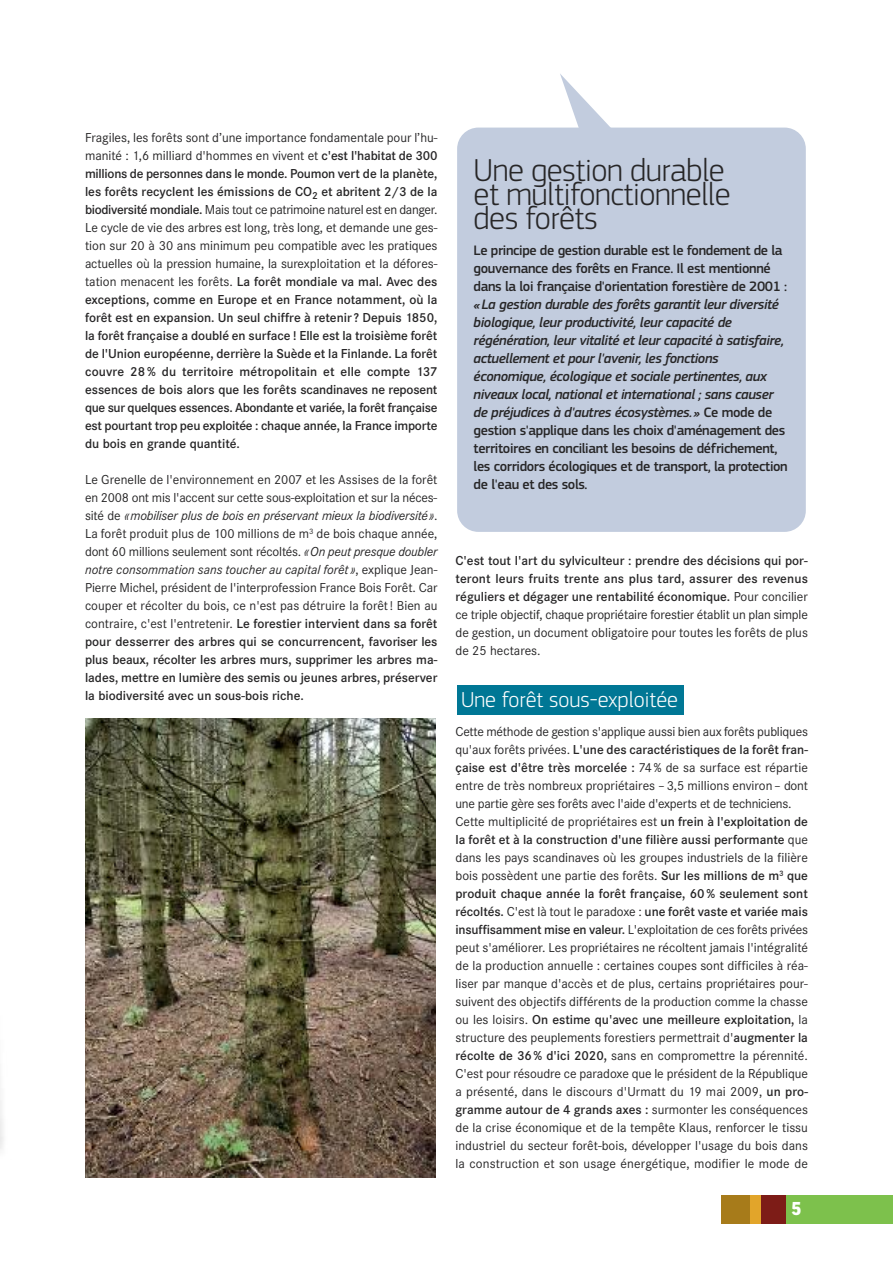
<style>
.page{position:relative;width:893px;height:1263px;background:#fff}
.page>*{position:absolute;margin:0;border:0;box-sizing:border-box;transform-origin:0 0}
.t1{font:300 33px/24px "PF Square Sans Pro";letter-spacing:-.015em;color:#272627}
.t2{font:300 22.5px "PF Square Sans Pro";color:#fff}
.t3{font:900 18px "Good";color:#fff}
.t4{font:italic 500 14.25px/18px "PF Square Sans Pro";letter-spacing:-.025em;color:#272627}
.t5{font:13.5px/18px "Corporate S";color:#272627;text-align:justify}
.t6{font:600 13.5px/18px "Corporate S";color:#272627;text-align:justify}
.s1{font-weight:400}
.s2{font-style:italic}
.s3{font-weight:600}
.s4{font-style:normal}
</style>
<div class="page">
<div style="left:457px;top:685px;width:227px;height:30px;background:#007795"></div>
<div style="left:782px;top:1195px;width:111px;height:28px;background:#7dc14c"></div>
<div style="left:757px;top:1195px;width:29px;height:28px;background:#7d1c17"></div>
<div style="left:747px;top:1195px;width:13px;height:28px;background:#e2a52a"></div>
<div style="left:722px;top:1195px;width:28px;height:28px;background:#a77b1a"></div>
<div style="left:457px;top:128px;width:349px;height:404px;background:#c2ccde;border-radius:21px"></div>
<img style="left:85px;top:718px;width:351px;height:460px">
<svg style="left:560px;top:74px;width:55px;height:54px"></svg>
<p class="t6" style="left:85px;top:128px;width:354px"><span class="s1">Fragiles, les forêts sont d’une importance fondamentale pour l’hu&shy;manité : 1,6 milliard d'hommes en vivent et</span> c'est l'habitat de 300 millions de personnes dans le monde. Poumon vert de la planète, les forêts recyclent les émissions de CO<sub>2</sub> et abritent 2/3 de la biodiversité mondiale. <span class="s1">Mais tout ce patrimoine naturel est en danger.<br>Le cycle de vie des arbres est long, très long, et demande une ges&shy;tion sur 20 à 30 ans minimum peu compatible avec les pratiques actuelles où la pression humaine, la surexploitation et la défores&shy;tation menacent les forêts.</span> La forêt mondiale va mal. Avec des exceptions, comme en Europe et en France notamment, où la forêt est en expansion. Un seul chiffre à retenir ? Depuis 1850, la forêt française a doublé en surface ! Elle est la troisième forêt de l'Union européenne, derrière la Suède et la Finlande. La forêt couvre 28% du territoire métropolitain et elle compte 137 essences de bois alors que les forêts scandinaves ne reposent que sur quelques essences. Abondante et variée, la forêt française est pourtant trop peu exploitée : chaque année, la France importe du bois en grande quantité.</p>
<p class="t5" style="left:85px;top:470px;width:354px">Le Grenelle de l'environnement en 2007 et les Assises de la forêt en 2008 ont mis l'accent sur cette sous-exploitation et sur la néces&shy;sité de <span class="s2">«mobiliser plus de bois en préservant mieux la biodiversité»</span>.<br>La forêt produit plus de 100 millions de m<sup>3</sup> de bois chaque année, dont 60 millions seulement sont récoltés. <span class="s2">«On peut presque doubler notre consommation sans toucher au capital forêt»</span>, explique Jean-Pierre Michel, président de l'interprofession France Bois Forêt. Car couper et récolter du bois, ce n'est pas détruire la forêt! Bien au contraire, c'est l'entretenir. <span class="s3">Le forestier intervient dans sa forêt pour desserrer des arbres qui se concurrencent, favoriser les plus beaux, récolter les arbres murs, supprimer les arbres ma&shy;lades, mettre en lumière des semis ou jeunes arbres, préserver la biodiversité avec un sous-bois riche.</span></p>
<p class="t1" style="left:474px;top:161px;width:259px">Une gestion durable et multifonctionnelle des forêts</p>
<p class="t4" style="left:474px;top:243px;width:316px"><span class="s4">Le principe de gestion durable est le fondement de la gouvernance des forêts en France. Il est mentionné dans la loi française d'orientation forestière de 2001 : </span>«La gestion durable des forêts garantit leur diversité biologique, leur productivité, leur capacité de régénération, leur vitalité et leur capacité à satisfaire, actuellement et pour l'avenir, les fonctions économique, écologique et sociale pertinentes, aux niveaux local, national et international ; sans causer de préjudices à d'autres écosystèmes.» <span class="s4">Ce mode de gestion s'applique dans les choix d'aménagement des territoires en conciliant les besoins de défrichement, les corridors écologiques et de transport, la protection de l'eau et des sols.</span></p>
<p class="t6" style="left:455px;top:551px;width:354px">C'est tout l'art du sylviculteur : prendre des décisions qui por&shy;teront leurs fruits trente ans plus tard, assurer des revenus réguliers et dégager une rentabilité économique. <span class="s1">Pour concilier ce triple objectif, chaque propriétaire forestier établit un plan simple de gestion, un document obligatoire pour toutes les forêts de plus de 25 hectares.</span></p>
<p class="t2" style="left:461px;top:692px;width:218px">Une forêt sous-exploitée</p>
<p class="t5" style="left:455px;top:722px;width:354px;text-align:left">Cette méthode de gestion s'applique aussi bien aux forêts publiques qu'aux forêts privées. <span class="s3">L'une des caractéristiques de la forêt fran&shy;çaise est d'être très morcelée :</span> 74% de sa surface est répartie entre de très nombreux propriétaires –3,5 millions environ– dont une partie gère ses forêts avec l'aide d'experts et de techniciens.<br>Cette multiplicité de propriétaires est <span class="s3">un frein à l'exploitation de la forêt et à la construction d'une filière aussi performante</span> que dans les pays scandinaves où les groupes industriels de la filière bois possèdent une partie des forêts. <span class="s3">Sur les millions de m</span><sup>3</sup> <span class="s3">que produit chaque année la forêt française, 60% seulement sont récoltés.</span> C'est là tout le paradoxe : <span class="s3">une forêt vaste et variée mais insuffisamment mise en valeur.</span> L'exploitation de ces forêts privées peut s'améliorer. Les propriétaires ne récoltent jamais l'intégralité de la production annuelle : certaines coupes sont difficiles à réa&shy;liser par manque d'accès et de plus, certains propriétaires pour&shy;suivent des objectifs différents de la production comme la chasse ou les loisirs. <span class="s3">On estime qu'avec une meilleure exploitation,</span> la structure des peuplements forestiers permettrait d'<span class="s3">augmenter la récolte de 36% d'ici 2020,</span> sans en compromettre la pérennité.<br>C'est pour résoudre ce paradoxe que le président de la République a présenté, dans le discours d'Urmatt du 19 mai 2009, <span class="s3">un pro&shy;gramme autour de 4 grands axes :</span> surmonter les conséquences de la crise économique et de la tempête Klaus, renforcer le tissu industriel du secteur forêt-bois, développer l'usage du bois dans la construction et son usage énergétique, modifier le mode de</p>
<p class="t3" style="left:791px;top:1202px;width:11px">5</p>
</div>
